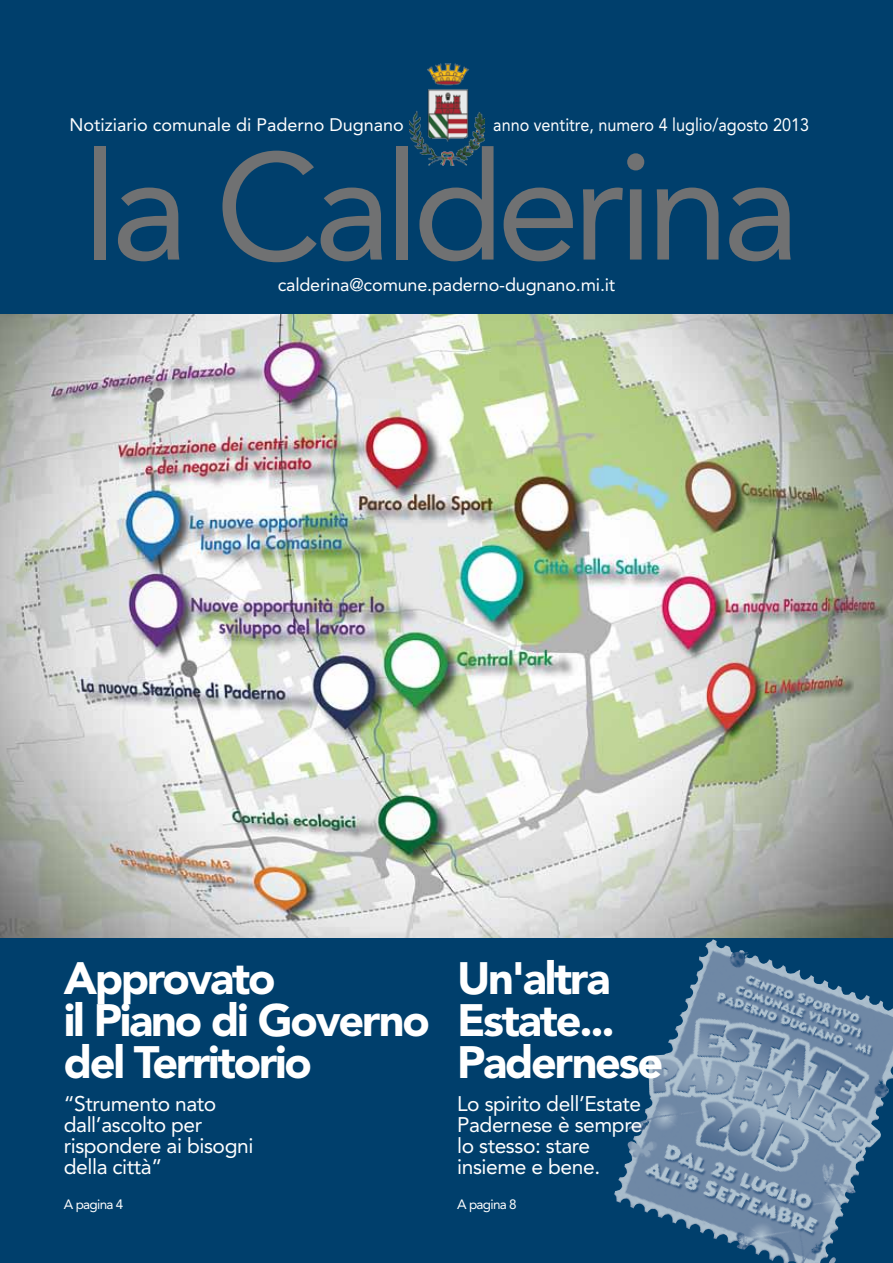
<style>
.page{position:relative;width:893px;height:1263px;background:#003f6c}
.page>*{position:absolute;margin:0;border:0;box-sizing:border-box;transform-origin:0 0}
.t1{font:150px "Avenir LT Std";letter-spacing:-.05em;color:#707172}
.t2{font:900 45px/42px "Avenir LT Std";letter-spacing:-.05em;color:#fff}
.t3{font:21px/21px "Avenir LT Std";letter-spacing:-.02em;color:#fff}
.t4{font:18px "Avenir LT Std";color:#fff}
.t5{font:18px "Avenir LT Std";color:#fff;scale:.9 1}
.t6{font:13.5px "Avenir LT Std";letter-spacing:-.05em;color:#fff}
</style>
<div class="page">
<img style="left:410px;top:64px;width:75px;height:101px">
<img style="left:0;top:315px;width:893px;height:623px">
<img style="left:614px;top:941px;width:245px;height:322px">
<p class="t4" style="left:69px;top:114px;width:336px">Notiziario comunale di Paderno Dugnano</p>
<p class="t5" style="left:493px;top:115px;width:352px">anno ventitre, numero 4 luglio/agosto 2013</p>
<h1 class="t1" style="left:82px;top:120px;width:719px">la Calderina</h1>
<p class="t4" style="left:278px;top:275px;width:339px">calderina@comune.paderno-dugnano.mi.it</p>
<h2 class="t2" style="left:64px;top:958px;width:368px">Approvato<br>il Piano di Governo del Territorio</h2>
<p class="t3" style="left:64px;top:1093px;width:191px">“Strumento nato dall’ascolto per rispondere ai bisogni della città”</p>
<p class="t6" style="left:64px;top:1197px;width:61px">A pagina 4</p>
<h2 class="t2" style="left:457px;top:958px;width:208px">Un'altra<br>Estate...<br>Padernese</h2>
<p class="t3" style="left:457px;top:1093px;width:187px">Lo spirito dell’Estate<br>Padernese è sempre lo stesso: stare insieme e bene.</p>
<p class="t6" style="left:457px;top:1197px;width:61px">A pagina 8</p>
</div>
